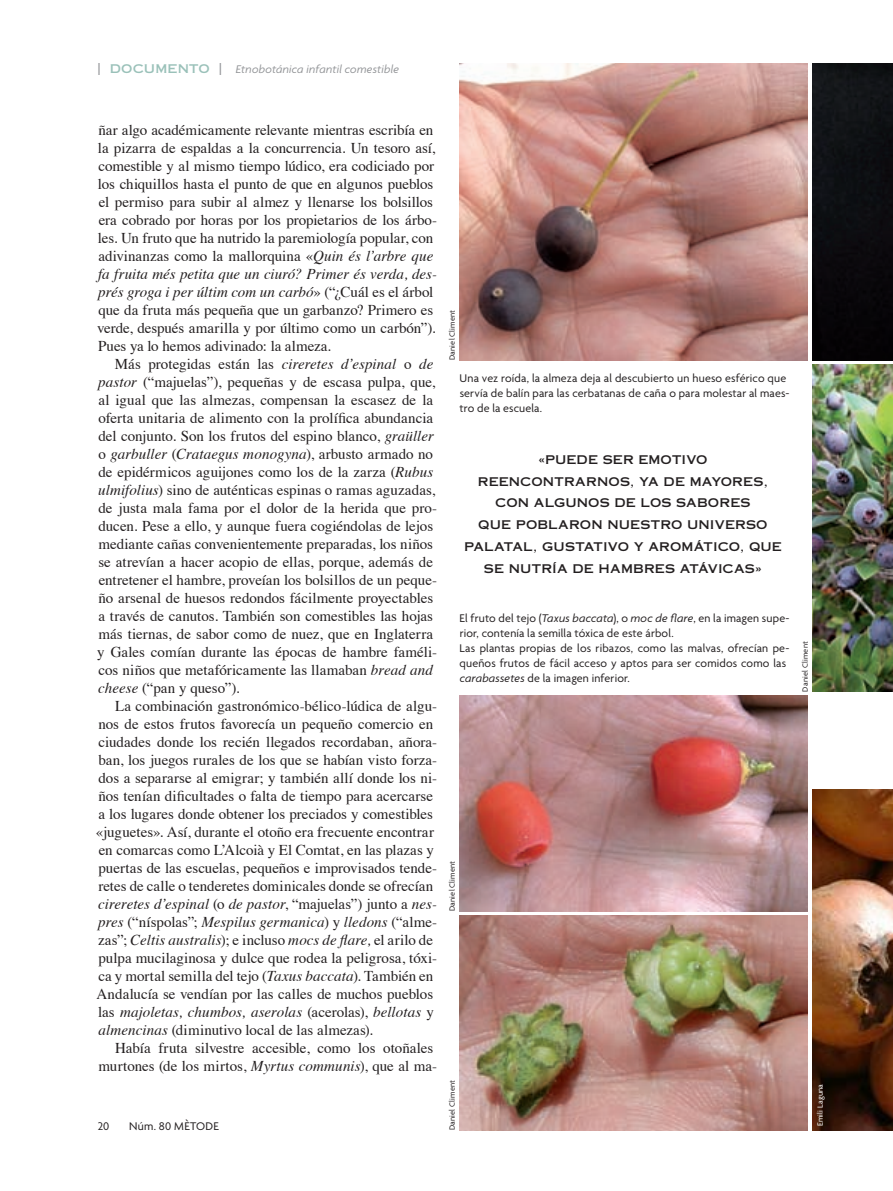
<style>
.page{position:relative;width:893px;height:1191px;background:#fff}
.page>*{position:absolute;margin:0;border:0;box-sizing:border-box;transform-origin:0 0}
.t1{font:15px/18px "Times";color:#231f20}
.t2{font:12px/15px "Agenda";letter-spacing:.015em;color:#231f20}
.t3{font:12px/21.8px "Copperplate Thirty One AB";letter-spacing:.01em;color:#231f20;text-align:center}
.t4{font:italic 12px "Agenda";letter-spacing:.01em;color:#939598}
.t5{font:8.25px "Agenda";letter-spacing:.02em;color:#231f20}
.t6{font:8.25px "Agenda";letter-spacing:.02em;color:#fff}
.s1{font-family:"Copperplate Thirty One AB";font-style:normal}
.s2{font-family:"Copperplate Thirty One AB";font-style:normal;color:#9ac1b9}
.s3{font-style:italic}
</style>
<div class="page">
<img style="left:459px;top:64px;width:349px;height:296px">
<img style="left:459px;top:915px;width:349px;height:215px">
<img style="left:459px;top:696px;width:349px;height:215px">
<img style="left:812px;top:64px;width:81px;height:296px">
<img style="left:812px;top:364px;width:81px;height:327px">
<img style="left:812px;top:789px;width:81px;height:341px">
<p class="t4" style="left:98px;top:65px;width:303px"><span class="s1">|</span> <span class="s2">DOCUMENTO</span> <span class="s1">|</span> Etnobotánica infantil comestible</p>
<p class="t1" style="left:97px;top:122px;width:342px">ñar algo académicamente relevante mientras escribía en la pizarra de espaldas a la concurrencia. Un tesoro así, comestible y al mismo tiempo lúdico, era codiciado por los chiquillos hasta el punto de que en algunos pueblos el permiso para subir al almez y llenarse los bolsillos era cobrado por horas por los propietarios de los árbo&shy;les. Un fruto que ha nutrido la paremiología popular, con adivinanzas como la mallorquina «<span class="s3">Quin és l’arbre que fa fruita més petita que un ciuró? Primer és verda, des&shy;prés groga i per últim com un carbó</span>» (“¿Cuál es el árbol que da fruta más pequeña que un garbanzo? Primero es verde, después amarilla y por último como un carbón”).<br>Pues ya lo hemos adivinado: la almeza.</p>
<p class="t1" style="left:97px;top:356px;width:341px;text-indent:18px">Más protegidas están las <span class="s3">cireretes d’espinal</span> o <span class="s3">de pastor</span> (“majuelas”), pequeñas y de escasa pulpa, que, al igual que las almezas, compensan la escasez de la oferta unitaria de alimento con la prolífica abundancia del conjunto. Son los frutos del espino blanco, <span class="s3">graüller </span>o <span class="s3">garbuller</span> (<span class="s3">Crataegus monogyna</span>), arbusto armado no de epidérmicos aguijones como los de la zarza (<span class="s3">Rubus ulmifolius</span>) sino de auténticas espinas o ramas aguzadas, de justa mala fama por el dolor de la herida que pro&shy;ducen. Pese a ello, y aunque fuera cogiéndolas de lejos mediante cañas convenientemente preparadas, los niños se atrevían a hacer acopio de ellas, porque, además de entretener el hambre, proveían los bolsillos de un peque&shy;ño arsenal de huesos redondos fácilmente proyectables a través de canutos. También son comestibles las hojas más tiernas, de sabor como de nuez, que en Inglaterra y Gales comían durante las épocas de hambre faméli&shy;cos niños que metafóricamente las llamaban <span class="s3">bread and cheese</span> (“pan y queso”).</p>
<p class="t1" style="left:96px;top:698px;width:343px;text-indent:19px">La combinación gastronómico-bélico-lúdica de algu&shy;nos de estos frutos favorecía un pequeño comercio en ciudades donde los recién llegados recordaban, añora&shy;ban, los juegos rurales de los que se habían visto forza&shy;dos a separarse al emigrar; y también allí donde los ni&shy;ños tenían dificultades o falta de tiempo para acercarse a los lugares donde obtener los preciados y comestibles «juguetes». Así, durante el otoño era frecuente encontrar en comarcas como L’Alcoià y El Comtat, en las plazas y puertas de las escuelas, pequeños e improvisados tende&shy;retes de calle o tenderetes dominicales donde se ofrecían <span class="s3">cireretes d’espinal</span> (o <span class="s3">de pastor</span>, “majuelas”) junto a <span class="s3">nes&shy;pres</span> (“níspolas”; <span class="s3">Mespilus germanica</span>) y <span class="s3">lledons</span> (“alme&shy;zas”; <span class="s3">Celtis australis</span>); e incluso <span class="s3">mocs de flare,</span> el arilo de pulpa mucilaginosa y dulce que rodea la peligrosa, tóxi&shy;ca y mortal semilla del tejo (<span class="s3">Taxus baccata</span>). También en Andalucía se vendían por las calles de muchos pueblos las <span class="s3">majoletas, chumbos, aserolas</span> (acerolas), <span class="s3">bellotas</span> y <span class="s3">almencinas</span> (diminutivo local de las almezas).</p>
<p class="t1" style="left:98px;top:1040px;width:340px;text-align:right">Había fruta silvestre accesible, como los otoñales murtones (de los mirtos, <span class="s3">Myrtus communis</span>), que al ma-</p>
<p class="t2" style="left:98px;top:1119px;width:13px">20</p>
<p class="t2" style="left:129px;top:1119px;width:91px">Núm. 80 MÈTODE</p>
<p class="t5" style="left:449px;top:360px;width:52px;rotate:-90deg">Daniel Climent</p>
<p class="t2" style="left:459px;top:372px;width:331px">Una vez roída, la almeza deja al descubierto un hueso esférico que servía de balín para las cerbatanas de caña o para molestar al maes&shy;tro de la escuela.</p>
<p class="t3" style="left:464px;top:449px;width:319px">«PUEDE SER EMOTIVO<br>REENCONTRARNOS, YA DE MAYORES,<br>CON ALGUNOS DE LOS SABORES<br>QUE POBLARON NUESTRO UNIVERSO<br>PALATAL, GUSTATIVO Y AROMÁTICO, QUE<br>SE NUTRÍA DE HAMBRES ATÁVICAS»</p>
<p class="t2" style="left:460px;top:612px;width:331px">El fruto del tejo (<span class="s3">Taxus baccata</span>), o <span class="s3">moc de flare</span>, en la imagen supe&shy;rior, contenía la semilla tóxica de este árbol.<br>Las plantas propias de los ribazos, como las malvas, ofrecían pe&shy;queños frutos de fácil acceso y aptos para ser comidos como las <span class="s3">carabassetes</span> de la imagen inferior.</p>
<p class="t5" style="left:449px;top:911px;width:52px;rotate:-90deg">Daniel Climent</p>
<p class="t5" style="left:449px;top:1130px;width:52px;rotate:-90deg">Daniel Climent</p>
<p class="t5" style="left:802px;top:691px;width:52px;rotate:-90deg">Daniel Climent</p>
<p class="t6" style="left:817px;top:1126px;width:44px;rotate:-90deg">Emili Laguna</p>
</div>
